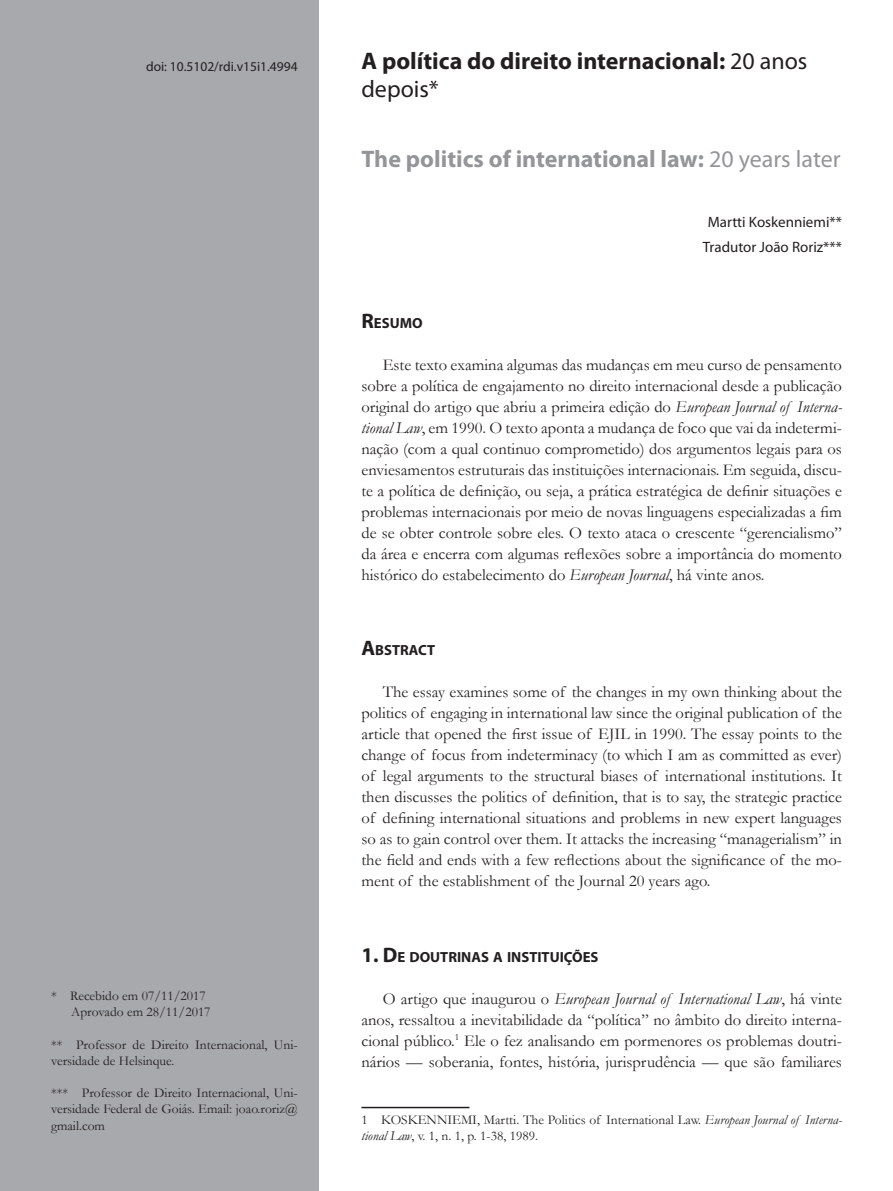
<style>
.page{position:relative;width:893px;height:1191px;background:#fff}
.page>*{position:absolute;margin:0;border:0;box-sizing:border-box;transform-origin:0 0}
.Tit{font:700 24px/27.6px "Myriad Pro";color:#231f20}
.Tit2{font:700 24px "Myriad Pro";color:#939598}
.texto{font:16.5px/21px "Garamond";color:#231f20;text-align:justify}
.Myriad_10{font:15px "Myriad Pro";color:#231f20}
.Subt{font:700 14.7px "Myriad Pro";color:#231f20}
.Subt_resumo{font:700 14.7px "Myriad Pro";color:#231f20}
.rodape{font:13.5px/16.2px "Garamond";color:#231f20}
.Doi{font:13.5px "Myriad Pro";color:#231f20}
.s1{font-weight:400}
.s2{font-size:21px}
.s3{font-style:italic}
</style>
<div class="page">
<div style="left:0;top:0;width:319px;height:1191px;background:#a8a9ad"></div>
<hr style="left:361px;top:1106px;width:108px;height:2px;background:#231f20">
<p class="Doi" style="left:146px;top:58px;width:153px">doi: 10.5102/rdi.v15i1.4994</p>
<p class="Tit" style="left:361px;top:46px;width:447px">A política do direito internacional: <span class="s1">20 anos depois*</span></p>
<p class="Tit2" style="left:361px;top:143px;width:481px">The politics of international law: <span class="s1">20 years later</span></p>
<p class="Myriad_10" style="left:708px;top:212px;width:136px">Martti Koskenniemi**</p>
<p class="Myriad_10" style="left:703px;top:238px;width:141px">Tradutor João Roriz***</p>
<p class="Subt_resumo" style="left:361px;top:313px;width:63px"><span class="s2">R</span>ESUMO</p>
<p class="texto" style="left:361px;top:354px;width:482px;text-indent:21px">Este texto examina algumas das mudanças em meu curso de pensamento sobre a política de engajamento no direito internacional desde a publicação original do artigo que abriu a primeira edição do <span class="s3">European Journal of Interna&shy;tional Law</span>, em 1990. O texto aponta a mudança de foco que vai da indetermi&shy;nação (com a qual continuo comprometido) dos argumentos legais para os enviesamentos estruturais das instituições internacionais. Em seguida, discu&shy;te a política de definição, ou seja, a prática estratégica de definir situações e problemas internacionais por meio de novas linguagens especializadas a fim de se obter controle sobre eles. O texto ataca o crescente “gerencialismo” da área e encerra com algumas reflexões sobre a importância do momento histórico do estabelecimento do <span class="s3">European Journal</span>, há vinte anos.</p>
<p class="rodape" style="left:51px;top:987px;width:156px">* Recebido em 07/11/2017</p>
<p class="rodape" style="left:71px;top:1003px;width:141px">Aprovado em 28/11/2017</p>
<p class="rodape" style="left:51px;top:1035px;width:248px">** Professor de Direito Internacional, Uni&shy;versidade de Helsinque.</p>
<p class="rodape" style="left:51px;top:1084px;width:248px;text-align:justify">*** Professor de Direito Internacional, Uni&shy;versidade Federal de Goiás. Email: joao.roriz@ gmail.com</p>
<p class="Subt_resumo" style="left:361px;top:640px;width:75px"><span class="s2">A</span>BSTRACT</p>
<p class="texto" style="left:361px;top:681px;width:482px;text-indent:21px">The essay examines some of the changes in my own thinking about the politics of engaging in international law since the original publication of the article that opened the first issue of EJIL in 1990. The essay points to the change of focus from indeterminacy (to which I am as committed as ever) of legal arguments to the structural biases of international institutions. It then discusses the politics of definition, that is to say, the strategic practice of defining international situations and problems in new expert languages so as to gain control over them. It attacks the increasing “managerialism” in the field and ends with a few reflections about the significance of the mo&shy;ment of the establishment of the Journal 20 years ago.</p>
<p class="Subt" style="left:361px;top:947px;width:239px"><span class="s2">1. D</span>E DOUTRINAS A INSTITUIÇÕES</p>
<p class="texto" style="left:361px;top:987px;width:482px;text-indent:21px">O artigo que inaugurou o <span class="s3">European Journal of International Law</span>, há vinte anos, ressaltou a inevitabilidade da “política” no âmbito do direito interna&shy;cional público.<sup>1</sup> Ele o fez analisando em pormenores os problemas doutri&shy;nários — soberania, fontes, história, jurisprudência — que são familiares</p>
<p class="rodape" style="left:361px;top:1111px;width:482px">1 KOSKENNIEMI, Martti. The Politics of International Law. <span class="s3">European Journal of Interna&shy;tional Law</span>, v. 1, n. 1, p. 1-38, 1989.</p>
</div>
